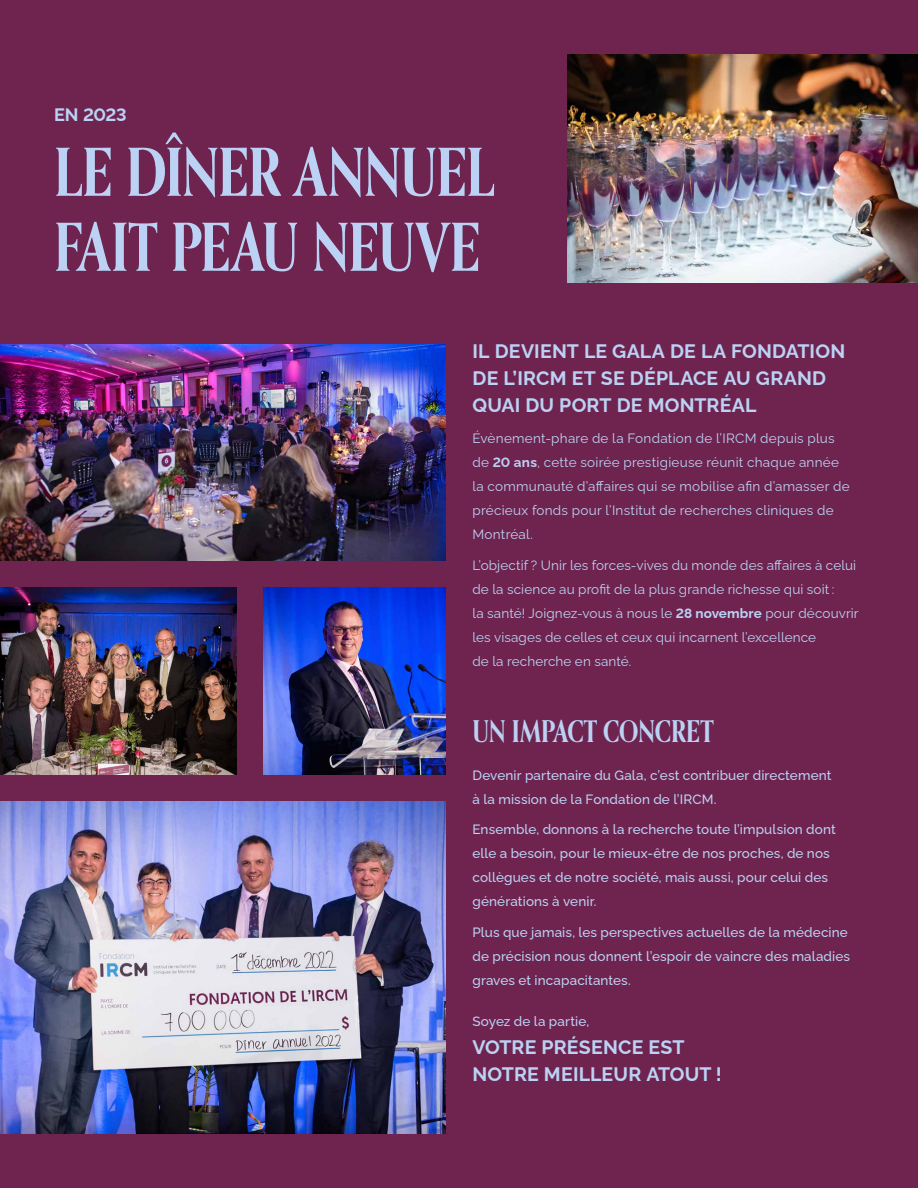
<style>
.page{position:relative;width:918px;height:1188px;background:#6e244f}
.page>*{position:absolute;margin:0;border:0;box-sizing:border-box;transform-origin:0 0}
.t1{font:700 condensed 66px/75px "Orpheus Pro";letter-spacing:-.015em;color:#bbd2f4}
.t2{font:700 condensed 30px "Orpheus Pro";letter-spacing:-.01em;color:#bbd2f4}
.t3{font:700 19.5px/27px "Raleway";letter-spacing:.01em;color:#bbd2f4}
.t4{font:700 18px "Raleway";color:#bbd2f4}
.t5{font:13.5px/24px "Raleway";letter-spacing:.01em;color:#bbd2f4}
.t6{font:500 13.5px/24px "Raleway";letter-spacing:.01em;color:#bbd2f4}
.s1{font-weight:700}
</style>
<div class="page">
<img style="left:567px;top:54px;width:351px;height:229px">
<img style="left:0;top:344px;width:446px;height:216px">
<img style="left:0;top:587px;width:236px;height:188px">
<img style="left:263px;top:587px;width:183px;height:188px">
<img style="left:0;top:802px;width:446px;height:332px">
<h3 class="t4" style="left:54px;top:100px;width:74px">EN 2023</h3>
<h1 class="t1" style="left:54px;top:134px;width:442px">LE DÎNER ANNUEL<br>FAIT PEAU NEUVE</h1>
<h3 class="t3" style="left:472px;top:336px;width:374px">IL DEVIENT LE GALA DE LA FONDATION<br>DE L’IRCM ET SE DÉPLACE AU GRAND<br>QUAI DU PORT DE MONTRÉAL</h3>
<p class="t5" style="left:472px;top:425px;width:379px">Évènement-phare de la Fondation de l’IRCM depuis plus de <span class="s1">20 ans</span>, cette soirée prestigieuse réunit chaque année la communauté d’affaires qui se mobilise afin d’amasser de précieux fonds pour l’Institut de recherches cliniques de Montréal.</p>
<p class="t5" style="left:472px;top:551px;width:388px">L’objectif ? Unir les forces-vives du monde des affaires à celui de la science au profit de la plus grande richesse qui soit :<br>la santé! Joignez-vous à nous le <span class="s1">28 novembre</span> pour découvrir les visages de celles et ceux qui incarnent l’excellence<br>de la recherche en santé.</p>
<h2 class="t2" style="left:472px;top:713px;width:243px">UN IMPACT CONCRET</h2>
<p class="t6" style="left:472px;top:761px;width:361px">Devenir partenaire du Gala, c’est contribuer directement à la mission de la Fondation de l’IRCM.</p>
<p class="t6" style="left:472px;top:816px;width:365px">Ensemble, donnons à la recherche toute l’impulsion dont elle a besoin, pour le mieux-être de nos proches, de nos collègues et de notre société, mais aussi, pour celui des générations à venir.</p>
<p class="t6" style="left:472px;top:919px;width:379px">Plus que jamais, les perspectives actuelles de la médecine de précision nous donnent l’espoir de vaincre des maladies graves et incapacitantes.</p>
<p class="t6" style="left:472px;top:1007px;width:118px">Soyez de la partie,</p>
<h3 class="t3" style="left:472px;top:1032px;width:251px">VOTRE PRÉSENCE EST<br>NOTRE MEILLEUR ATOUT !</h3>
</div>
